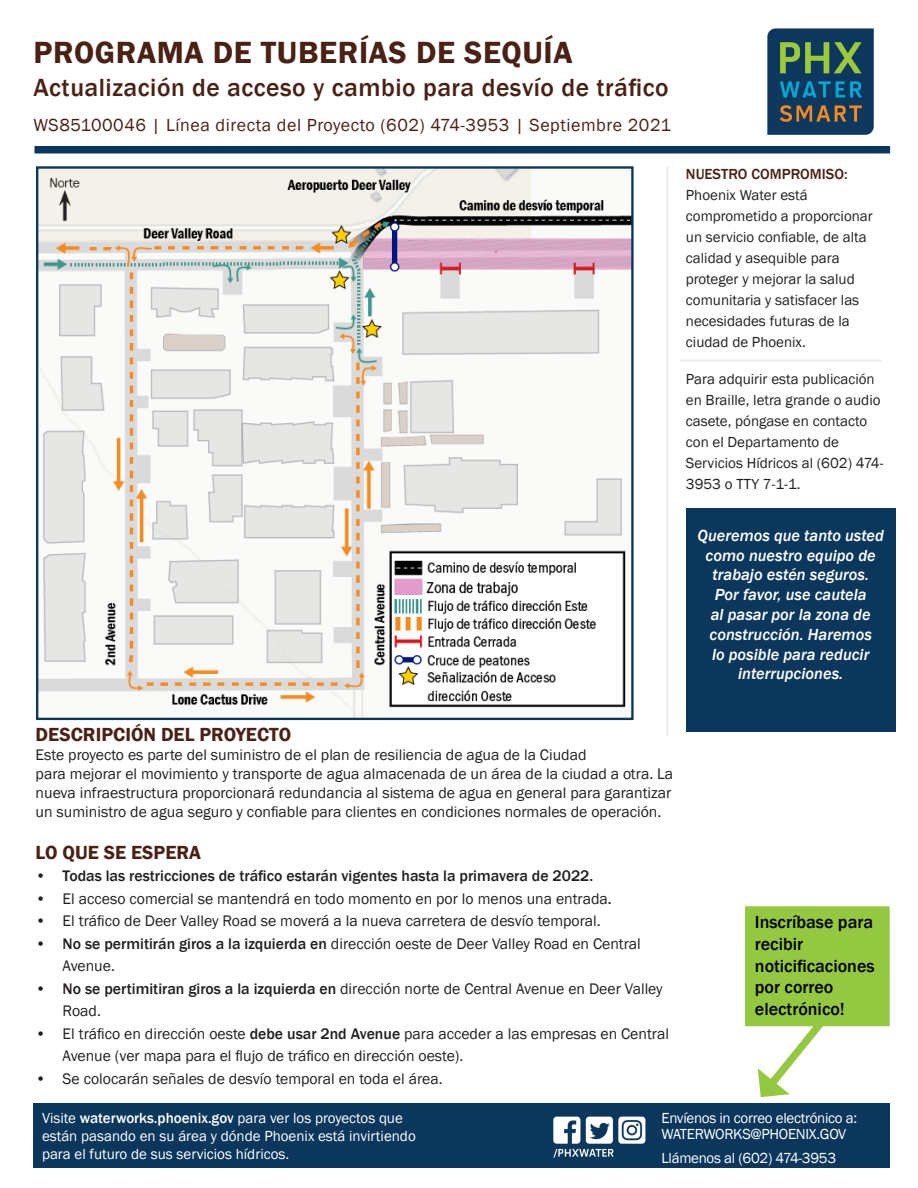
<style>
.page{position:relative;width:918px;height:1188px;background:#fff}
.page>*{position:absolute;margin:0;border:0;box-sizing:border-box;transform-origin:0 0}
.t1{font:600 31.5px "Franklin Gothic";letter-spacing:.02em;color:#4a2115}
.t2{font:500 25.5px "Franklin Gothic";letter-spacing:.02em;color:#4a2115}
.t3{font:600 19.5px "Franklin Gothic";color:#4a2115}
.t4{font:18px "Franklin Gothic";letter-spacing:.03em;color:#4a2115}
.t5{font:500 18px/21.6px "Franklin Gothic";color:#000}
.t6{font:italic 500 16.5px/19.8px "Franklin Gothic";color:#fff;text-align:center}
.t7{font:15.75px/22.5px "Franklin Gothic";color:#231f20}
.t8{font:500 15.75px "Franklin Gothic";color:#231f20}
.t9{font:15px/21px "Franklin Gothic";color:#231f20}
.t10{font:15px/18px "Franklin Gothic";color:#fff}
.t11{font:15px "Franklin Gothic";letter-spacing:-.02em;color:#fff}
.t12{font:500 15px "Franklin Gothic";color:#4a2115}
.s1{font-weight:500}
</style>
<div class="page">
<svg style="left:745px;top:906px;width:145px;height:191px"></svg>
<div style="left:34px;top:1103px;width:856px;height:65px;background:#0b375d"></div>
<hr style="left:681px;top:359px;width:200px;height:3px;background:#9d9fa2">
<div style="left:34px;top:146px;width:856px;height:7px;background:#0b375d"></div>
<hr style="left:666px;top:166px;width:3px;height:571px;background:#9d9fa2">
<div style="left:686px;top:508px;width:210px;height:223px;background:#0b375d"></div>
<img style="left:553px;top:1116px;width:93px;height:42px">
<img style="left:39px;top:169px;width:592px;height:548px">
<div style="left:36px;top:166px;width:598px;height:554px;border:2px solid #0b375d"></div>
<img style="left:767px;top:28px;width:107px;height:107px">
<p class="t1" style="left:34px;top:33px;width:541px">PROGRAMA DE TUBERÍAS DE SEQUÍA</p>
<p class="t2" style="left:34px;top:71px;width:637px">Actualización de acceso y cambio para desvío de tráfico</p>
<p class="t4" style="left:34px;top:113px;width:639px">WS85100046 | Línea directa del Proyecto (602) 474-3953 | Septiembre 2021</p>
<p class="t12" style="left:686px;top:165px;width:163px">NUESTRO COMPROMISO:</p>
<p class="t9" style="left:686px;top:185px;width:188px">Phoenix Water está comprometido a proporcionar un servicio confiable, de alta calidad y asequible para proteger y mejorar la salud comunitaria y satisfacer las necesidades futuras de la ciudad de Phoenix.</p>
<p class="t9" style="left:686px;top:369px;width:199px">Para adquirir esta publicación en Braille, letra grande o audio casete, póngase en contacto con el Departamento de<br>Servicios Hídricos al (602) 474-<br>3953 o TTY 7-1-1.</p>
<p class="t6" style="left:697px;top:526px;width:188px">Queremos que tanto usted como nuestro equipo de trabajo estén seguros.<br>Por favor, use cautela<br>al pasar por la zona de construcción. Haremos<br>lo posible para reducir interrupciones.</p>
<p class="t3" style="left:36px;top:722px;width:257px">DESCRIPCIÓN DEL PROYECTO</p>
<p class="t7" style="left:36px;top:744px;width:552px">Este proyecto es parte del suministro de el plan de resiliencia de agua de la Ciudad</p>
<p class="t7" style="left:36px;top:764px;width:639px;line-height:18.9px;text-align:justify">para mejorar el movimiento y transporte de agua almacenada de un área de la ciudad a otra. La nueva infraestructura proporcionará redundancia al sistema de agua en general para garantizar un suministro de agua seguro y confiable para clientes en condiciones normales de operación.</p>
<p class="t3" style="left:36px;top:840px;width:167px">LO QUE SE ESPERA</p>
<p class="t8" style="left:36px;top:866px;width:559px">• Todas las restricciones de tráfico estarán vigentes hasta la primavera de 2022.</p>
<p class="t7" style="left:36px;top:888px;width:578px">• El acceso comercial se mantendrá en todo momento en por lo menos una entrada<span class="s1">.</span></p>
<p class="t7" style="left:36px;top:910px;width:567px">• El tráfico de Deer Valley Road se moverá a la nueva carretera de desvío temporal.</p>
<p class="t7" style="left:63px;top:933px;width:580px;text-indent:-27px"><span class="s1">• No se permitirán giros a la izquierda en</span> dirección oeste de Deer Valley Road en Central<br>Avenue.</p>
<p class="t7" style="left:63px;top:978px;width:602px;text-indent:-27px"><span class="s1">• No se pertimitiran giros a la izquierda en</span> dirección norte de Central Avenue en Deer Valley<br>Road.</p>
<p class="t7" style="left:63px;top:1023px;width:608px;text-indent:-27px">• El tráfico en dirección oeste <span class="s1">debe usar 2nd Avenue</span> para acceder a las empresas en Central<br>Avenue (ver mapa para el flujo de tráfico en dirección oeste).</p>
<p class="t7" style="left:36px;top:1068px;width:409px">• Se colocarán señales de desvío temporal en toda el área.</p>
<p class="t10" style="left:42px;top:1109px;width:375px">Visite <span class="s1">waterworks.phoenix.gov</span> para ver los proyectos que están pasando en su área y dónde Phoenix está invirtiendo para el futuro de sus servicios hídricos.</p>
<p class="t11" style="left:662px;top:1109px;width:197px">Envíenos in correo electrónico a:</p>
<p class="t5" style="left:755px;top:912px;width:121px">Inscríbase para recibir noticificaciones por correo electrónico!</p>
<p class="t11" style="left:662px;top:1125px;width:186px">WATERWORKS@PHOENIX.GOV</p>
<p class="t11" style="left:662px;top:1149px;width:176px">Llámenos al (602) 474-3953</p>
</div>
